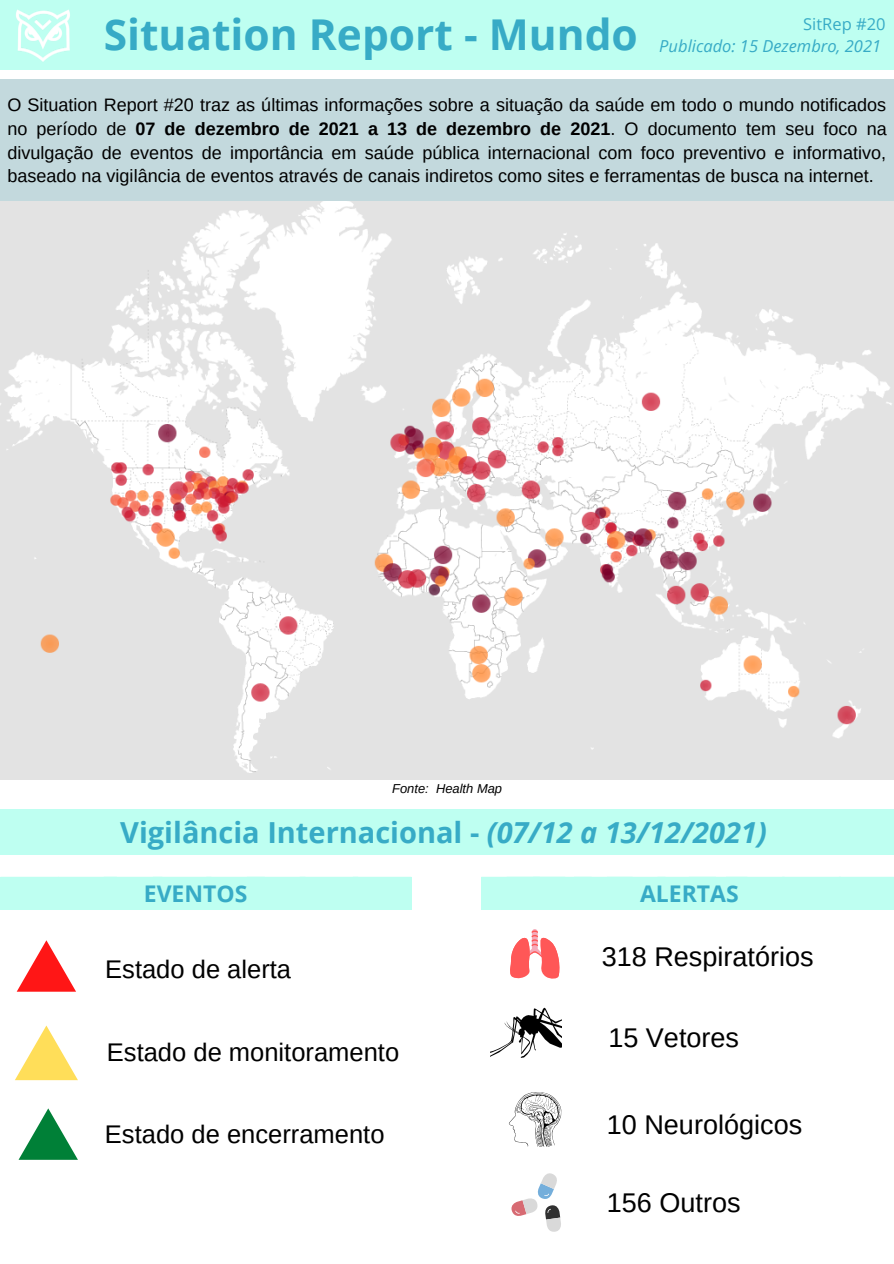
<style>
.page{position:relative;width:894px;height:1264px;background:#fff}
.page>*{position:absolute;margin:0;border:0;box-sizing:border-box;transform-origin:0 0}
.t1{font:700 42.45px "Open Sans";color:#37abc6}
.t2{font:700 28.95px "Open Sans";color:#37abc6}
.t3{font:27px "Arimo";color:#000}
.t4{font:25.5px "Arimo";color:#000}
.t5{font:700 22.95px "Open Sans";color:#37abc6}
.t6{font:18px/23.7px "Arimo";color:#000;text-align:justify}
.t7{font:italic 16.5px "Open Sans";color:#37abc6}
.t8{font:16.5px "Open Sans";color:#37abc6}
.t9{font:italic 12.9px "Arimo";color:#000}
.s1{font-weight:700}
.s2{font-style:italic}
</style>
<div class="page">
<div style="left:0;top:0;width:893px;height:70px;background:#befff1"></div>
<img style="left:16px;top:9px;width:54px;height:53px">
<svg style="left:509px;top:1092px;width:52px;height:55px"></svg>
<div style="left:481px;top:876px;width:412px;height:33px;background:#befff1"></div>
<img style="left:490px;top:1007px;width:71px;height:50px">
<svg style="left:511px;top:1173px;width:50px;height:58px"></svg>
<div style="left:0;top:809px;width:893px;height:45px;background:#befff1"></div>
<div style="left:0;top:876px;width:411px;height:33px;background:#befff1"></div>
<svg style="left:510px;top:929px;width:49px;height:50px"></svg>
<div style="left:0;top:79px;width:893px;height:123px;background:#c3d9dd"></div>
<svg style="left:17px;top:940px;width:59px;height:51px"></svg>
<svg style="left:15px;top:1025px;width:63px;height:55px"></svg>
<svg style="left:19px;top:1108px;width:59px;height:51px"></svg>
<img style="left:0;top:202px;width:893px;height:577px">
<p class="t1" style="left:104px;top:5px;width:535px">Situation Report - Mundo</p>
<p class="t8" style="left:803px;top:12px;width:84px">SitRep #20</p>
<p class="t7" style="left:659px;top:35px;width:223px">Publicado: 15 Dezembro, 2021</p>
<p class="t6" style="left:7px;top:93px;width:880px">O Situation Report #20 traz as últimas informações sobre a situação da saúde em todo o mundo notificados no período de <span class="s1">07 de dezembro de 2021 a 13 de dezembro de 2021</span>. O documento tem seu foco na divulgação de eventos de importância em saúde pública internacional com foco preventivo e informativo, baseado na vigilância de eventos através de canais indiretos como sites e ferramentas de busca na internet.</p>
<p class="t9" style="left:392px;top:780px;width:111px">Fonte: Health Map</p>
<p class="t2" style="left:120px;top:812px;width:648px">Vigilância Internacional - <span class="s2">(07/12 a 13/12/2021)</span></p>
<p class="t5" style="left:144px;top:877px;width:105px">EVENTOS</p>
<p class="t5" style="left:640px;top:877px;width:100px">ALERTAS</p>
<p class="t4" style="left:105px;top:954px;width:187px">Estado de alerta</p>
<p class="t4" style="left:107px;top:1038px;width:294px">Estado de monitoramento</p>
<p class="t4" style="left:105px;top:1119px;width:281px">Estado de encerramento</p>
<p class="t3" style="left:601px;top:941px;width:213px">318 Respiratórios</p>
<p class="t3" style="left:608px;top:1022px;width:132px">15 Vetores</p>
<p class="t3" style="left:606px;top:1109px;width:197px">10 Neurológicos</p>
<p class="t3" style="left:606px;top:1187px;width:135px">156 Outros</p>
</div>
